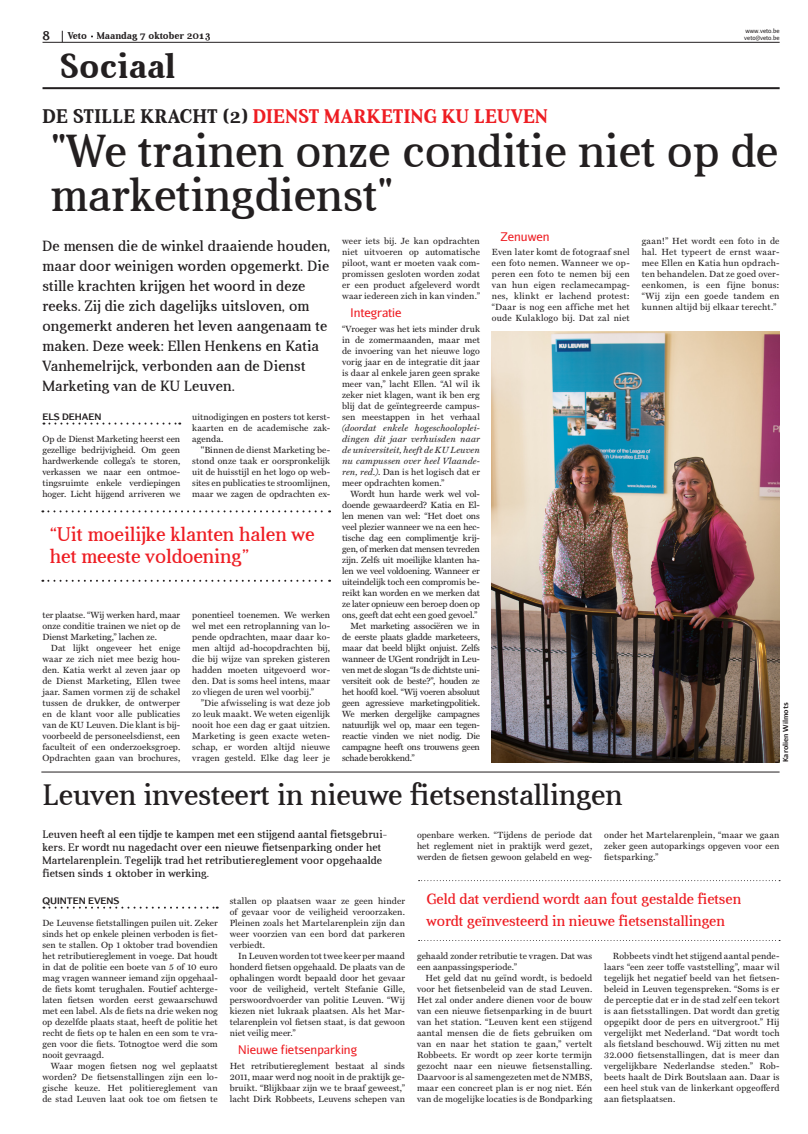
<style>
.page{position:relative;width:808px;height:1134px;background:#fff}
.page>*{position:absolute;margin:0;border:0;box-sizing:border-box;transform-origin:0 0}
.KTT{font:47px/44px "Aver";color:#231f20}
.Header_katern{font:700 35px "Aver";color:#231f20}
.KTT_klein{font:30px "Aver";color:#231f20}
.STR{font:20px/22px "Aver";color:#ee1d23}
.Boventitel_kleur{font:700 20px "Aver";letter-spacing:.015em;color:#ee1d23}
.INL{font:15px/20px "Aver";letter-spacing:.01em;color:#231f20}
.STR-2{font:15px/22px "Aver";color:#ee1d23}
.TST{font:12px "Aurulent Sans";color:#ee1d23}
.t1{font:700 12px "Aurulent Sans";color:#231f20}
.INL_klein{font:11px/13px "Aver";letter-spacing:.01em;color:#231f20}
.t2{font:700 10px "Aver";color:#231f20}
.PAR{font:9px/11px "Miller Text";letter-spacing:.01em;color:#231f20;text-align:justify}
.PNI{font:9px/11px "Miller Text";letter-spacing:.01em;color:#231f20;text-align:justify}
.AUT{font:700 9px "Aurulent Sans";color:#231f20}
.FOTOGRAAF{font:700 7px "Aurulent Sans";color:#231f20}
.t3{font:6px/7.2px "Aurulent Sans";color:#231f20}
.s1{color:#231f20}
.s2{font-style:italic}
</style>
<div class="page">
<svg style="left:43px;top:423px;width:137px;height:2px"></svg>
<img style="left:492px;top:332px;width:287px;height:430px">
<svg style="left:43px;top:907px;width:175px;height:2px"></svg>
<svg style="left:42px;top:510px;width:288px;height:2px"></svg>
<svg style="left:42px;top:580px;width:288px;height:2px"></svg>
<svg style="left:419px;top:880px;width:361px;height:1px"></svg>
<svg style="left:419px;top:940px;width:361px;height:1px"></svg>
<hr style="left:41px;top:772px;width:738px;height:1px;background:#231f20">
<hr style="left:43px;top:42px;width:737px;height:1px;background:#231f20">
<hr style="left:43px;top:87px;width:737px;height:2px;background:#231f20">
<p class="t1" style="left:43px;top:27px;width:9px">8</p>
<p class="t2" style="left:68px;top:30px;width:145px">Veto Maandag 7 oktober 2013</p>
<p class="t3" style="left:744px;top:27px;width:37px">www.veto.be veto@veto.be</p>
<p class="Header_katern" style="left:60px;top:46px;width:118px">Sociaal</p>
<p class="Boventitel_kleur" style="left:42px;top:105px;width:507px"><span class="s1">DE STILLE KRACHT (2)</span> DIENST MARKETING KU LEUVEN</p>
<p class="KTT" style="left:51px;top:129px;width:729px">"We trainen onze conditie niet op de marketingdienst"</p>
<p class="INL" style="left:42px;top:236px;width:289px">De mensen die de winkel draaiende houden, maar door weinigen worden opgemerkt. Die stille krachten krijgen het woord in deze reeks. Zij die zich dagelijks uitsloven, om ongemerkt anderen het leven aangenaam te maken. Deze week: Ellen Henkens en Katia Vanhemelrijck, verbonden aan de Dienst Marketing van de KU Leuven.</p>
<p class="AUT" style="left:42px;top:410px;width:61px">ELS DEHAEN</p>
<p class="PNI" style="left:42px;top:433px;width:139px">Op de Dienst Marketing heerst een gezellige bedrijvigheid. Om geen hardwerkende collega’s te storen, verkassen we naar een ontmoe&shy;tingsruimte enkele verdiepingen hoger. Licht hijgend arriveren we</p>
<p class="TST" style="left:500px;top:229px;width:51px">Zenuwen</p>
<p class="PNI" style="left:492px;top:246px;width:139px">Even later komt de fotograaf snel een foto nemen. Wanneer we op&shy;peren een foto te nemen bij een van hun eigen reclamecampag&shy;nes, klinkt er lachend protest: “Daar is nog een affiche met het oude Kulaklogo bij. Dat zal niet</p>
<p class="PNI" style="left:642px;top:235px;width:139px">gaan!” Het wordt een foto in de hal. Het typeert de ernst waar&shy;mee Ellen en Katia hun opdrach&shy;ten behandelen. Dat ze goed over&shy;eenkomen, is een fijne bonus: “Wij zijn een goede tandem en kunnen altijd bij elkaar terecht.”</p>
<p class="PAR" style="left:342px;top:235px;width:139px">weer iets bij. Je kan opdrachten niet uitvoeren op automatische piloot, want er moeten vaak com&shy;promissen gesloten worden zodat er een product afgeleverd wordt waar iedereen zich in kan vinden.”</p>
<p class="TST" style="left:351px;top:305px;width:53px">Integratie</p>
<p class="PNI" style="left:342px;top:323px;width:139px">“Vroeger was het iets minder druk in de zomermaanden, maar met de invoering van het nieuwe logo vorig jaar en de integratie dit jaar is daar al enkele jaren geen sprake meer van,” lacht Ellen. “Al wil ik zeker niet klagen, want ik ben erg blij dat de geïntegreerde campus&shy;sen meestappen in het verhaal <span class="s2">(doordat enkele hogeschooloplei&shy;dingen dit jaar verhuisden naar de universiteit, heeft de KU Leuven nu campussen over heel Vlaande&shy;ren, red.)</span>. Dan is het logisch dat er meer opdrachten komen.”</p>
<p class="PAR" style="left:342px;top:488px;width:139px;text-indent:9px">Wordt hun harde werk wel vol&shy;doende gewaardeerd? Katia en El&shy;len menen van wel: “Het doet ons veel plezier wanneer we na een hec&shy;tische dag een complimentje krij&shy;gen, of merken dat mensen tevreden zijn. Zelfs uit moeilijke klanten ha&shy;len we veel voldoening. Wanneer er uiteindelijk toch een compromis be&shy;reikt kan worden en we merken dat ze later opnieuw een beroep doen op ons, geeft dat echt een goed gevoel.”</p>
<p class="PAR" style="left:342px;top:620px;width:139px;text-indent:9px">Met marketing associëren we in de eerste plaats gladde marketeers, maar dat beeld blijkt onjuist. Zelfs wanneer de UGent rondrijdt in Leu&shy;ven met de slogan “Is de dichtste uni&shy;versiteit ook de beste?”, houden ze het hoofd koel. “Wij voeren absoluut geen agressieve marketingpolitiek.<br>We merken dergelijke campagnes natuurlijk wel op, maar een tegen&shy;reactie vinden we niet nodig. Die campagne heeft ons trouwens geen schade berokkend.”</p>
<p class="PAR" style="left:192px;top:411px;width:139px">uitnodigingen en posters tot kerst&shy;kaarten en de academische zak&shy;agenda.</p>
<p class="PAR" style="left:192px;top:444px;width:139px;text-indent:9px">"Binnen de dienst Marketing be&shy;stond onze taak er oorspronkelijk uit de huisstijl en het logo op web&shy;sites en publicaties te stroomlijnen, maar we zagen de opdrachten ex-</p>
<p class="STR" style="left:50px;top:523px;width:266px">“Uit moeilijke klanten halen we het meeste voldoening”</p>
<p class="PNI" style="left:42px;top:609px;width:139px">ter plaatse. “Wij werken hard, maar onze conditie trainen we niet op de Dienst Marketing,” lachen ze.</p>
<p class="PAR" style="left:42px;top:642px;width:139px;text-indent:9px">Dat lijkt ongeveer het enige waar ze zich niet mee bezig hou&shy;den. Katia werkt al zeven jaar op de Dienst Marketing, Ellen twee jaar. Samen vormen zij de schakel tussen de drukker, de ontwerper en de klant voor alle publicaties van de KU Leuven. Die klant is bij&shy;voorbeeld de personeelsdienst, een faculteit of een onderzoeksgroep.<br>Opdrachten gaan van brochures,</p>
<p class="PAR" style="left:192px;top:609px;width:139px">ponentieel toenemen. We werken wel met een retroplanning van lo&shy;pende opdrachten, maar daar ko&shy;men altijd ad-hocopdrachten bij, die bij wijze van spreken gisteren hadden moeten uitgevoerd wor&shy;den. Dat is soms heel intens, maar zo vliegen de uren wel voorbij.”</p>
<p class="PAR" style="left:192px;top:697px;width:139px;text-indent:9px">”Die afwisseling is wat deze job zo leuk maakt. We weten eigenlijk nooit hoe een dag er gaat uitzien.<br>Marketing is geen exacte weten&shy;schap, er worden altijd nieuwe vragen gesteld. Elke dag leer je</p>
<p class="FOTOGRAAF" style="left:780px;top:762px;width:61px;rotate:-90deg">Karolien Wilmots</p>
<p class="KTT_klein" style="left:42px;top:778px;width:581px">Leuven investeert in nieuwe fietsenstallingen</p>
<p class="INL_klein" style="left:42px;top:827px;width:346px">Leuven heeft al een tijdje te kampen met een stijgend aantal fietsgebrui&shy;kers. Er wordt nu nagedacht over een nieuwe fietsenparking onder het Martelarenplein. Tegelijk trad het retributiereglement voor opgehaalde fietsen sinds 1 oktober in werking.</p>
<p class="AUT" style="left:42px;top:894px;width:79px">QUINTEN EVENS</p>
<p class="PNI" style="left:42px;top:917px;width:177px">De Leuvense fietstallingen puilen uit. Zeker sinds het op enkele pleinen verboden is fiet&shy;sen te stallen. Op 1 oktober trad bovendien het retributiereglement in voege. Dat houdt in dat de politie een boete van 5 of 10 euro mag vragen wanneer iemand zijn opgehaal&shy;de fiets komt terughalen. Foutief achterge&shy;laten fietsen worden eerst gewaarschuwd met een label. Als de fiets na drie weken nog op dezelfde plaats staat, heeft de politie het recht de fiets op te halen en een som te vra&shy;gen voor die fiets. Totnogtoe werd die som nooit gevraagd.</p>
<p class="PAR" style="left:42px;top:1060px;width:177px;text-indent:9px">Waar mogen fietsen nog wel geplaatst worden? De fietsenstallingen zijn een lo&shy;gische keuze. Het politiereglement van de stad Leuven laat ook toe om fietsen te</p>
<p class="PNI" style="left:417px;top:829px;width:177px">openbare werken. “Tijdens de periode dat het reglement niet in praktijk werd gezet, werden de fietsen gewoon gelabeld en weg-</p>
<p class="PAR" style="left:604px;top:829px;width:177px">onder het Martelarenplein, “maar we gaan zeker geen autoparkings opgeven voor een fietsparking.”</p>
<p class="STR-2" style="left:427px;top:888px;width:316px">Geld dat verdiend wordt aan fout gestalde fietsen wordt geïnvesteerd in nieuwe fietsenstallingen</p>
<p class="PAR" style="left:230px;top:895px;width:177px">stallen op plaatsen waar ze geen hinder of gevaar voor de veiligheid veroorzaken.<br>Pleinen zoals het Martelarenplein zijn dan weer voorzien van een bord dat parkeren verbiedt.</p>
<p class="PAR" style="left:230px;top:950px;width:177px;text-indent:9px">In Leuven worden tot twee keer per maand honderd fietsen opgehaald. De plaats van de ophalingen wordt bepaald door het gevaar voor de veiligheid, vertelt Stefanie Gille, perswoordvoerder van politie Leuven. “Wij kiezen niet lukraak plaatsen. Als het Mar&shy;telarenplein vol fietsen staat, is dat gewoon niet veilig meer.”</p>
<p class="TST" style="left:238px;top:1042px;width:120px">Nieuwe fietsenparking</p>
<p class="PNI" style="left:230px;top:1060px;width:177px">Het retributiereglement bestaat al sinds 2011, maar werd nog nooit in de praktijk ge&shy;bruikt. “Blijkbaar zijn we te braaf geweest,” lacht Dirk Robbeets, Leuvens schepen van</p>
<p class="PNI" style="left:417px;top:950px;width:177px">gehaald zonder retributie te vragen. Dat was een aanpassingsperiode.”</p>
<p class="PAR" style="left:417px;top:972px;width:177px;text-indent:9px">Het geld dat nu geïnd wordt, is bedoeld voor het fietsenbeleid van de stad Leuven.<br>Het zal onder andere dienen voor de bouw van een nieuwe fietsenparking in de buurt van het station. “Leuven kent een stijgend aantal mensen die de fiets gebruiken om van en naar het station te gaan,” vertelt Robbeets. Er wordt op zeer korte termijn gezocht naar een nieuwe fietsenstalling.<br>Daarvoor is al samengezeten met de NMBS, maar een concreet plan is er nog niet. Eén van de mogelijke locaties is de Bondparking</p>
<p class="PAR" style="left:604px;top:950px;width:177px;text-indent:9px">Robbeets vindt het stijgend aantal pende&shy;laars “een zeer toffe vaststelling”, maar wil tegelijk het negatief beeld van het fietsen&shy;beleid in Leuven tegenspreken. “Soms is er de perceptie dat er in de stad zelf een tekort is aan fietsstallingen. Dat wordt dan gretig opgepikt door de pers en uitvergroot.” Hij vergelijkt met Nederland. “Dat wordt toch als fietsland beschouwd. Wij zitten nu met 32.000 fietsenstallingen, dat is meer dan vergelijkbare Nederlandse steden.” Rob&shy;beets haalt de Dirk Boutslaan aan. Daar is een heel stuk van de linkerkant opgeofferd aan fietsplaatsen.</p>
</div>
